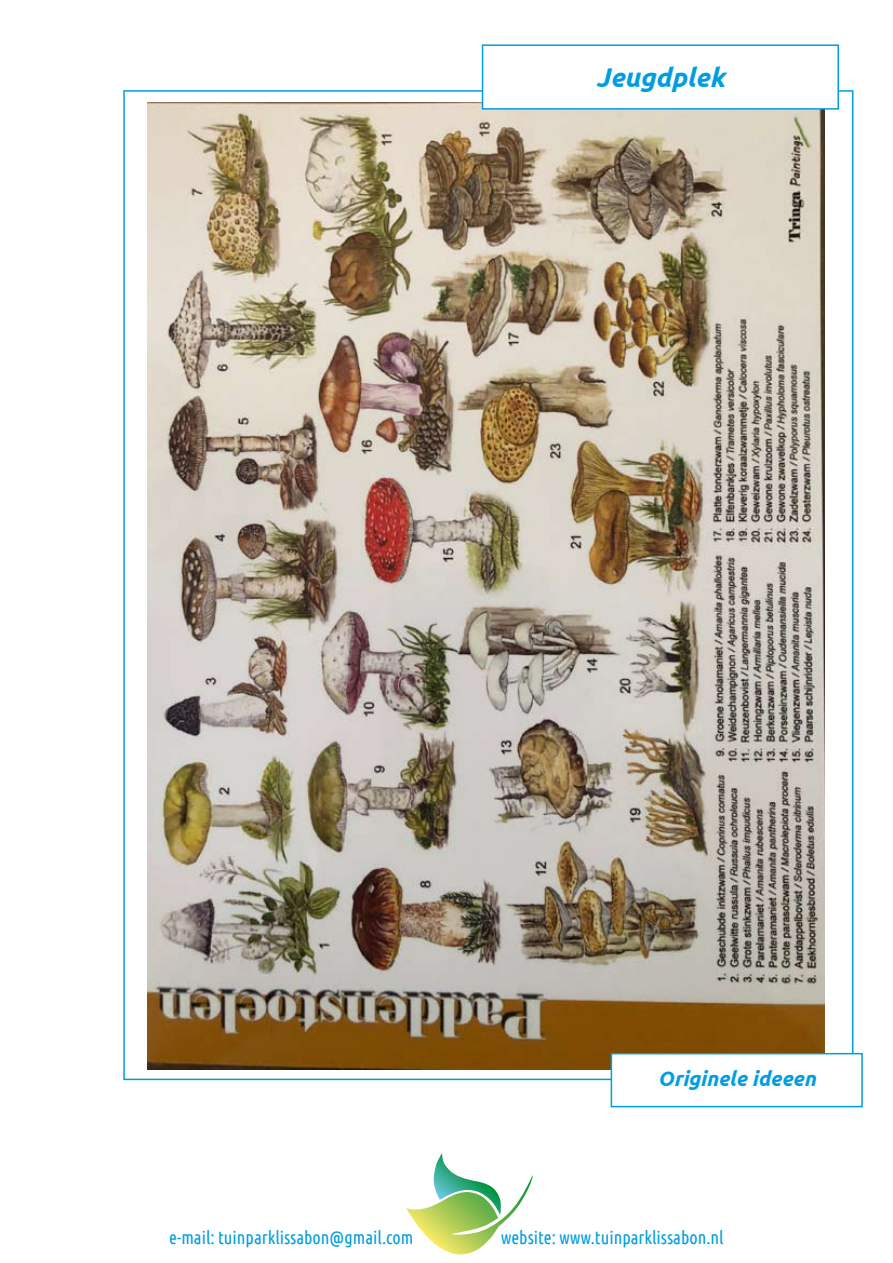
<style>
.page{position:relative;width:893px;height:1263px;background:#fff}
.page>*{position:absolute;margin:0;border:0;box-sizing:border-box;transform-origin:0 0}
.t1{font:italic 700 27px "Ubuntu";color:#009ee0}
.t2{font:italic 700 21px "Ubuntu";color:#009ee0}
.t3{font:18px "Ubuntu Condensed";color:#009ee0}
</style>
<div class="page">
<svg style="left:406px;top:1153px;width:126px;height:102px"></svg>
<img style="left:148px;top:102px;width:677px;height:967px">
<div style="left:611px;top:1054px;width:251px;height:52px;background:#fff"></div>
<div style="left:611px;top:1053px;width:252px;height:54px;border:2px solid #009ee0"></div>
<div style="left:482px;top:45px;width:356px;height:64px;background:#fff"></div>
<div style="left:482px;top:44px;width:357px;height:66px;border:2px solid #009ee0"></div>
<h1 class="t1" style="left:596px;top:61px;width:130px">Jeugdplek</h1>
<p class="t2" style="left:658px;top:1065px;width:159px">Originele ideeen</p>
<p class="t3" style="left:169px;top:1226px;width:246px">e-mail: tuinparklissabon@gmail.com</p>
<p class="t3" style="left:501px;top:1226px;width:224px">website: www.tuinparklissabon.nl</p>
</div>
